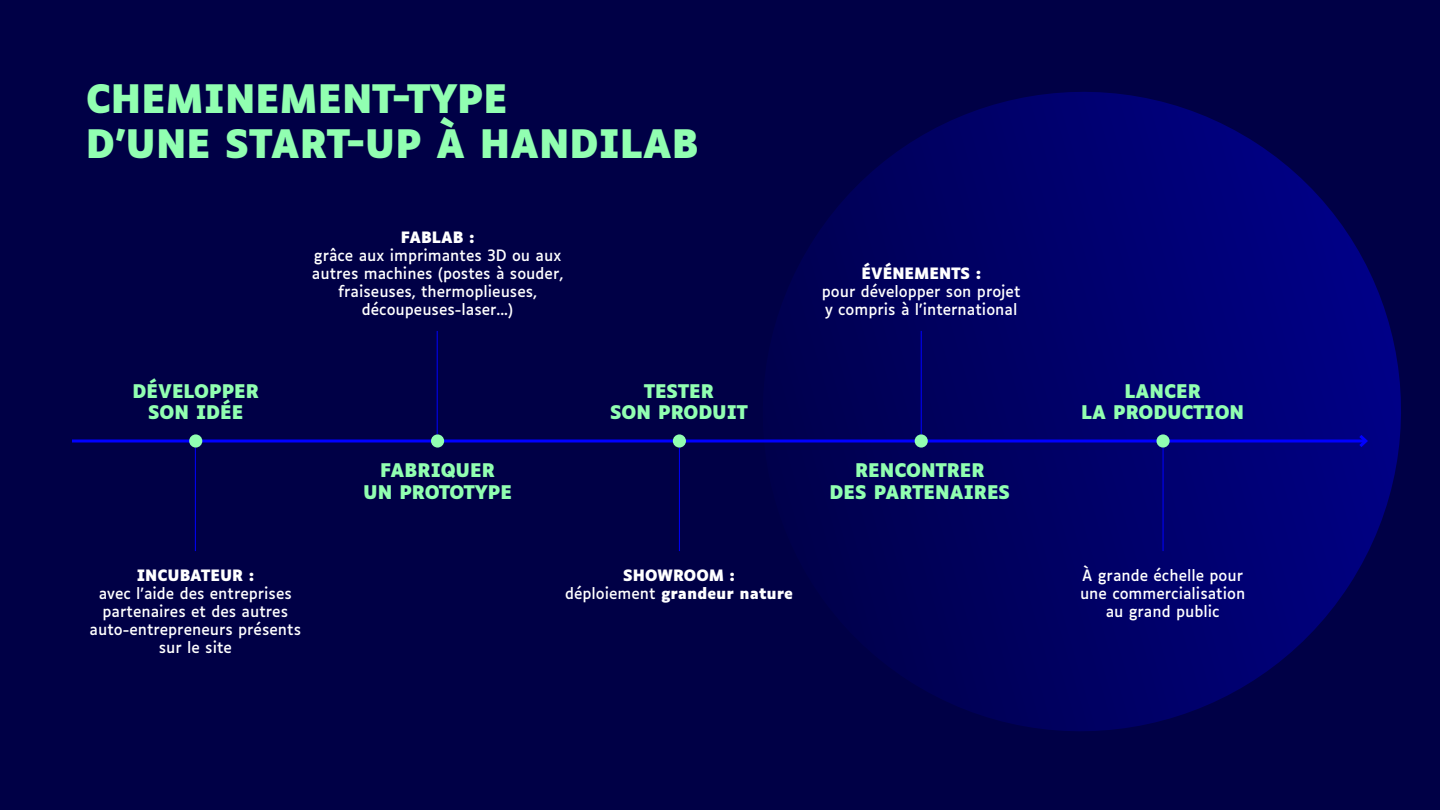
<style>
.page{position:relative;width:1440px;height:810px;background:#000046}
.page>*{position:absolute;margin:0;border:0;box-sizing:border-box;transform-origin:0 0}
.t1{font:700 37.5px/45px "Luciole";color:#91ffb1}
.t2{font:700 18px/21.6px "Luciole";color:#91ffb1;text-align:center}
.t3{font:15px/18px "Luciole";color:#fff;text-align:center}
.t4{font:700 15px/18px "Luciole";color:#fff;text-align:center}
.s1{font-weight:400}
</style>
<div class="page">
<svg style="left:718px;top:92px;width:683px;height:639px"></svg>
<hr style="left:72px;top:440px;width:1294px;height:2px;background:#00f">
<svg style="left:1356px;top:432px;width:14px;height:18px"></svg>
<hr style="left:195px;top:448px;width:1px;height:103px;background:#00f">
<hr style="left:679px;top:448px;width:1px;height:103px;background:#00f">
<hr style="left:437px;top:331px;width:1px;height:103px;background:#00f">
<hr style="left:921px;top:331px;width:1px;height:103px;background:#00f">
<hr style="left:1163px;top:448px;width:1px;height:103px;background:#00f">
<div style="left:189px;top:434px;width:13px;height:14px;background:#91ffb1;border-radius:50%"></div>
<div style="left:431px;top:434px;width:13px;height:14px;background:#91ffb1;border-radius:50%"></div>
<div style="left:673px;top:434px;width:13px;height:14px;background:#91ffb1;border-radius:50%"></div>
<div style="left:915px;top:434px;width:13px;height:14px;background:#91ffb1;border-radius:50%"></div>
<div style="left:1156px;top:434px;width:14px;height:14px;background:#91ffb1;border-radius:50%"></div>
<h1 class="t1" style="left:86px;top:77px;width:615px">CHEMINEMENT-TYPE<br>D’UNE START-UP À HANDILAB</h1>
<p class="t4" style="left:401px;top:229px;width:75px">FABLAB :</p>
<p class="t3" style="left:312px;top:245px;width:253px">grâce aux imprimantes 3D ou aux autres machines (postes à souder, fraiseuses, thermoplieuses, découpeuses-laser...)</p>
<p class="t4" style="left:862px;top:265px;width:121px">ÉVÉNEMENTS :</p>
<p class="t3" style="left:822px;top:281px;width:200px;text-align:left">pour développer son projet y compris à l’international</p>
<p class="t2" style="left:133px;top:381px;width:128px">DÉVELOPPER<br>SON IDÉE</p>
<p class="t2" style="left:610px;top:381px;width:139px">TESTER<br>SON PRODUIT</p>
<p class="t2" style="left:1081px;top:381px;width:165px">LANCER<br>LA PRODUCTION</p>
<p class="t4" style="left:137px;top:567px;width:119px">INCUBATEUR :</p>
<p class="t3" style="left:90px;top:583px;width:213px">avec l’aide des entreprises partenaires et des autres auto-entrepreneurs présents sur le site</p>
<p class="t2" style="left:363px;top:460px;width:150px">FABRIQUER<br>UN PROTOTYPE</p>
<p class="t2" style="left:830px;top:460px;width:182px">RENCONTRER<br>DES PARTENAIRES</p>
<p class="t4" style="left:565px;top:567px;width:229px">SHOWROOM :<br><span class="s1">déploiement</span> grandeur nature</p>
<p class="t3" style="left:1080px;top:565px;width:167px">À grande échelle pour une commercialisation au grand public</p>
</div>
